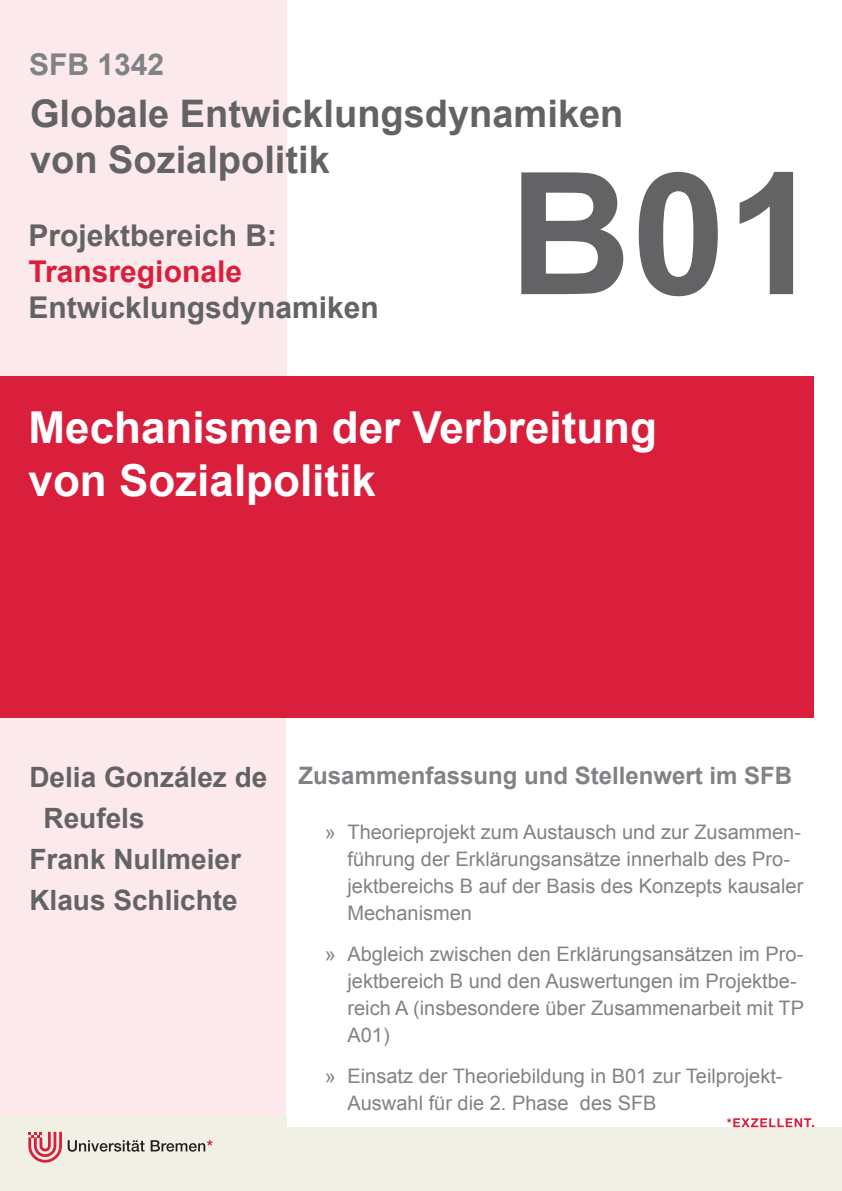
<style>
.page{position:relative;width:842px;height:1191px;background:#fff}
.page>*{position:absolute;margin:0;border:0;box-sizing:border-box;transform-origin:0 0}
.t1{font:700 170px "Arial";color:#636366}
.t2{font:700 44px/52.8px "Arial";color:#fff}
.t3{font:700 38px/45.6px "Arial";color:#636366}
.t4{font:700 30px "Arial";color:#636366}
.t5{font:700 30px "Arial";color:#da1f3d}
.t6{font:700 30px "Arial";color:#808285}
.t7{font:700 28px "Arial";color:#636366}
.t8{font:700 24px "Arial";color:#808285}
.t9{font:20px/27px "Arial";color:#808285}
</style>
<div class="page">
<div style="left:0;top:1127px;width:842px;height:64px;background:#f1f0e4"></div>
<svg style="left:68px;top:1140px;width:77px;height:11px"></svg>
<svg style="left:28px;top:1131px;width:34px;height:31px"></svg>
<svg style="left:151px;top:1140px;width:62px;height:11px"></svg>
<div style="left:0;top:1116px;width:286px;height:11px;background:#f1f0e4"></div>
<svg style="left:727px;top:1118px;width:87px;height:9px"></svg>
<div style="left:0;top:717px;width:286px;height:399px;background:#fbe9eb"></div>
<div style="left:0;top:0;width:286px;height:389px;background:#fbe9eb"></div>
<div style="left:0;top:376px;width:814px;height:341px;background:#da1f3d"></div>
<h3 class="t6" style="left:29px;top:44px;width:137px">SFB 1342</h3>
<h3 class="t3" style="left:30px;top:92px;width:595px">Globale Entwicklungsdynamiken von Sozialpolitik</h3>
<h1 class="t1" style="left:509px;top:121px;width:313px">B01</h1>
<h3 class="t4" style="left:29px;top:216px;width:250px">Projektbereich B:</h3>
<h3 class="t5" style="left:29px;top:252px;width:215px">Transregionale</h3>
<h3 class="t4" style="left:29px;top:288px;width:352px">Entwicklungsdynamiken</h3>
<h2 class="t2" style="left:29px;top:403px;width:630px">Mechanismen der Verbreitung von Sozialpolitik</h2>
<h3 class="t7" style="left:29px;top:759px;width:240px">Delia González de</h3>
<h3 class="t7" style="left:44px;top:800px;width:103px">Reufels</h3>
<h3 class="t7" style="left:29px;top:840px;width:213px">Frank Nullmeier</h3>
<h3 class="t7" style="left:29px;top:881px;width:210px">Klaus Schlichte</h3>
<p class="t8" style="left:299px;top:759px;width:495px">Zusammenfassung und Stellenwert im SFB</p>
<p class="t9" style="left:347px;top:818px;width:457px;text-indent:-23px">» Theorieprojekt zum Austausch und zur Zusammen&shy;führung der Erklärungsansätze innerhalb des Pro&shy;jektbereichs B auf der Basis des Konzepts kausaler Mechanismen</p>
<p class="t9" style="left:347px;top:940px;width:458px;text-indent:-23px">» Abgleich zwischen den Erklärungsansätzen im Pro&shy;jektbereich B und den Auswertungen im Projektbe&shy;reich A (insbesondere über Zusammenarbeit mit TP A01)</p>
<p class="t9" style="left:347px;top:1063px;width:437px;text-indent:-23px">» Einsatz der Theoriebildung in B01 zur Teilprojekt-<br>Auswahl für die 2. Phase des SFB</p>
</div>
